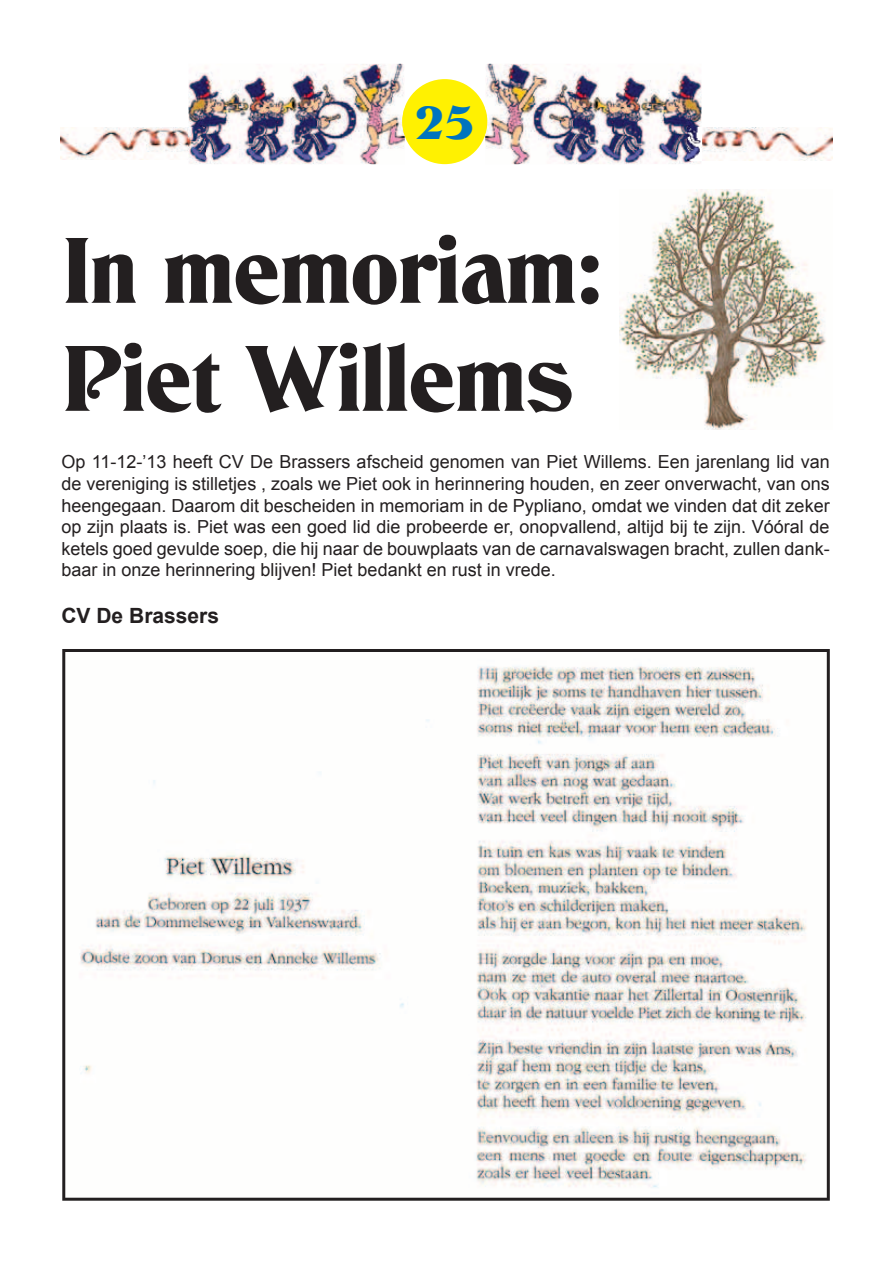
<style>
.page{position:relative;width:893px;height:1263px;background:#fff}
.page>*{position:absolute;margin:0;border:0;box-sizing:border-box;transform-origin:0 0}
.t1{font:90px/108px "Deneane";color:#231f20}
.t2{font:48px "Deneane";color:#0074be}
.t3{font:700 21px "Arial";color:#231f20}
.t4{font:18px/21.6px "Arial";color:#231f20;text-align:justify}
</style>
<div class="page">
<div style="left:402px;top:79px;width:85px;height:85px;background:#fff101;border-radius:50%"></div>
<img style="left:188px;top:64px;width:217px;height:100px">
<img style="left:402px;top:107px;width:3px;height:29px">
<img style="left:485px;top:64px;width:216px;height:100px">
<img style="left:485px;top:109px;width:2px;height:26px">
<img style="left:61px;top:128px;width:144px;height:32px">
<img style="left:688px;top:128px;width:144px;height:32px">
<img style="left:619px;top:189px;width:207px;height:241px">
<svg style="left:62px;top:649px;width:768px;height:552px"></svg>
<h2 class="t2" style="left:416px;top:93px;width:59px">25</h2>
<h1 class="t1" style="left:64px;top:216px;width:541px">In memoriam:<br>Piet Willems</h1>
<p class="t4" style="left:61px;top:451px;width:770px">Op 11-12-’13 heeft CV De Brassers afscheid genomen van Piet Willems. Een jarenlang lid van de vereniging is stilletjes , zoals we Piet ook in herinnering houden, en zeer onverwacht, van ons heengegaan. Daarom dit bescheiden in memoriam in de Pypliano, omdat we vinden dat dit zeker op zijn plaats is. Piet was een goed lid die probeerde er, onopvallend, altijd bij te zijn. Vóóral de ketels goed gevulde soep, die hij naar de bouwplaats van de carnavalswagen bracht, zullen dank&shy;baar in onze herinnering blijven! Piet bedankt en rust in vrede.</p>
<p class="t3" style="left:61px;top:602px;width:159px">CV De Brassers</p>
</div>
